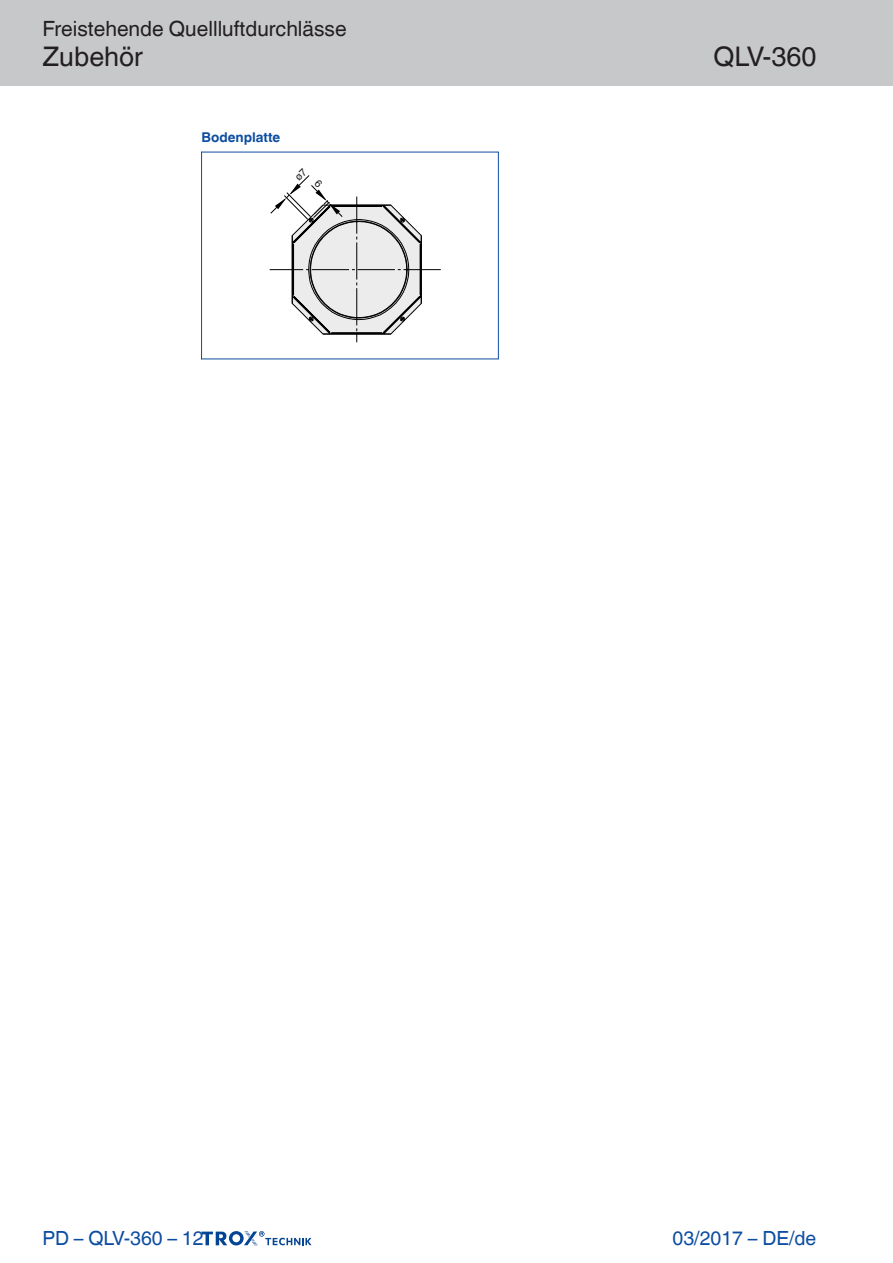
<style>
.page{position:relative;width:893px;height:1263px;background:#fff}
.page>*{position:absolute;margin:0;border:0;box-sizing:border-box;transform-origin:0 0}
.Navigation_2{font:27px "TROX Helvetica";color:#231f20}
.Navigation_3{font:27px "TROX Helvetica";color:#231f20}
.Navigation_1{font:21px "TROX Helvetica";color:#231f20}
.date{font:19.5px "TROX Helvetica";color:#0d4da1}
.pagina_li-re{font:19.5px "TROX Helvetica";color:#0d4da1}
.Standard_oben_links{font:700 13.5px "TROX Helvetica";color:#0d4da1}
</style>
<div class="page">
<div style="left:0;top:0;width:893px;height:85px;background:#c7c8ca"></div>
<svg style="left:202px;top:1231px;width:110px;height:15px"></svg>
<hr style="left:201px;top:152px;width:1px;height:207px;background:#0d4da1">
<hr style="left:498px;top:152px;width:1px;height:207px;background:#0d4da1">
<hr style="left:201px;top:152px;width:297px;height:1px;background:#0d4da1">
<hr style="left:201px;top:359px;width:297px;height:1px;background:#0d4da1">
<svg style="left:269px;top:175px;width:172px;height:168px"></svg>
<p class="Navigation_1" style="left:43px;top:17px;width:306px">Freistehende Quellluftdurchlässe</p>
<p class="Navigation_2" style="left:43px;top:41px;width:102px">Zubehör</p>
<p class="Standard_oben_links" style="left:202px;top:130px;width:80px">Bodenplatte</p>
<p class="Navigation_3" style="left:714px;top:41px;width:104px">QLV-360</p>
<p class="pagina_li-re" style="left:43px;top:1227px;width:163px">PD – QLV-360 – 12</p>
<p class="date" style="left:673px;top:1227px;width:145px">03/2017 – DE/de</p>
</div>
